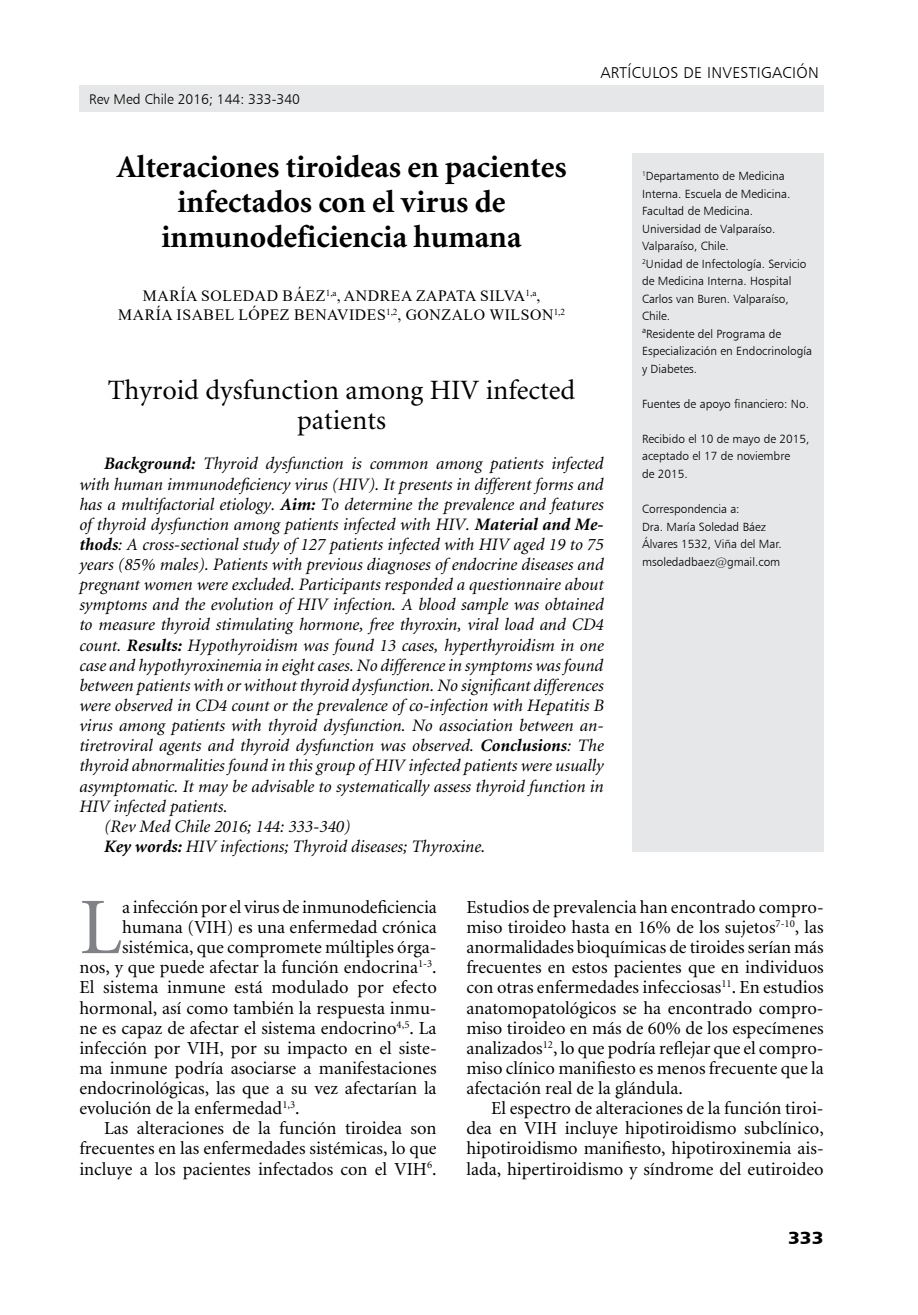
<style>
.page{position:relative;width:918px;height:1315px;background:#fff}
.page>*{position:absolute;margin:0;border:0;box-sizing:border-box;transform-origin:0 0}
.t1{font:80.33px "Minion";color:#808285}
.t2{font:700 31.5px/35px "Minion";color:#000;text-align:center}
.t3{font:28px/29.8px "Minion";color:#000;text-align:center}
.t4{font:18.38px/20.1px "Minion";color:#000;text-align:justify}
.t5{font:italic 17.5px "Minion";color:#000}
.t6{font:17.5px "Humanist 777 BT Black B";color:#000;scale:1.1 1}
.t7{font:15.75px/18.9px "Times New Roman";letter-spacing:.035em;color:#000;text-align:center}
.t8{font:15.75px "Humanist 777 BT Light B";letter-spacing:.02em;color:#000}
.t9{font:14px "Humanist 777 BT Light B";color:#000}
.t10{font:11.9px/17.5px "Humanist 777 BT Light B";color:#000}
.s1{font-weight:700}
</style>
<div class="page">
<div style="left:79px;top:85px;width:744px;height:26px;background:#e6e7e8"></div>
<div style="left:632px;top:154px;width:191px;height:698px;background:#e6e7e8"></div>
<p class="t9" style="left:89px;top:90px;width:212px">Rev Med Chile 2016; 144: 333-340</p>
<p class="t8" style="left:600px;top:63px;width:220px">Artículos de Investi gaci ón</p>
<h2 class="t2" style="left:116px;top:151px;width:452px">Alteraciones tiroideas en pacientes infectados con el virus de inmunodeficiencia humana</h2>
<p class="t7" style="left:118px;top:286px;width:448px">MARÍA SOLEDAD BÁEZ<sup>1,A</sup>, ANDREA ZAPATA SILVA<sup>1,A</sup>,<br>MARÍA ISABEL LÓPEZ BENAVIDES <sup>1,2</sup>, GONZALO WILSON<sup>1,2</sup></p>
<h3 class="t3" style="left:108px;top:377px;width:469px">Thyroid dysfunction among HIV infected patients</h3>
<p class="t5" style="left:104px;top:455px;width:501px"><span class="s1">Background:</span> Thyroid dysfunction is common among patients infected</p>
<p class="t5" style="left:79px;top:475px;width:526px">with human immunodeficiency virus (HIV). It presents in different forms and</p>
<p class="t5" style="left:79px;top:495px;width:526px">has a multifactorial etiology. <span class="s1">Aim:</span> To determine the prevalence and features</p>
<p class="t5" style="left:79px;top:515px;width:526px">of thyroid dysfunction among patients infected with HIV. <span class="s1">Material and Me-</span></p>
<p class="t5" style="left:79px;top:536px;width:526px"><span class="s1">thods</span>: A cross-sectional study of 127 patients infected with HIV aged 19 to 75</p>
<p class="t5" style="left:79px;top:556px;width:526px">years (85% males). Patients with previous diagnoses of endocrine diseases and</p>
<p class="t5" style="left:79px;top:576px;width:526px">pregnant women were excluded. Participants responded a questionnaire about</p>
<p class="t5" style="left:79px;top:596px;width:526px">symptoms and the evolution of HIV infection. A blood sample was obtained</p>
<p class="t5" style="left:79px;top:616px;width:526px">to measure thyroid stimulating hormone, free thyroxin, viral load and CD4</p>
<p class="t5" style="left:79px;top:636px;width:526px">count. <span class="s1">Results:</span> Hypothyroidism was found 13 cases, hyperthyroidism in one</p>
<p class="t5" style="left:79px;top:656px;width:525px">case and hypothyroxinemia in eight cases. No difference in symptoms was found</p>
<p class="t5" style="left:79px;top:676px;width:526px">between patients with or without thyroid dysfunction. No significant differences</p>
<p class="t5" style="left:79px;top:697px;width:526px">were observed in CD4 count or the prevalence of co-infection with Hepatitis B</p>
<p class="t5" style="left:79px;top:717px;width:526px">virus among patients with thyroid dysfunction. No association between an-</p>
<p class="t5" style="left:79px;top:737px;width:526px">tiretroviral agents and thyroid dysfunction was observed. <span class="s1">Conclusions</span>: The</p>
<p class="t5" style="left:79px;top:757px;width:526px">thyroid abnormalities found in this group of HIV infected patients were usually</p>
<p class="t5" style="left:79px;top:777px;width:526px">asymptomatic. It may be advisable to systematically assess thyroid function in</p>
<p class="t5" style="left:79px;top:797px;width:150px">HIV infected patients.</p>
<p class="t5" style="left:104px;top:817px;width:248px">(Rev Med Chile 2016; 144: 333-340)</p>
<p class="t5" style="left:104px;top:837px;width:382px"><span class="s1">Key words:</span> HIV infections; Thyroid diseases; Thyroxine.</p>
<p class="t10" style="left:642px;top:167px;width:172px"><sup>1</sup>Departamento de Medicina<br>Interna. Escuela de Medicina.<br>Facultad de Medicina.<br>U niversidad de Valparaíso.<br>Valparaíso, Chile.<br><sup>2</sup>U nidad de Infectología. Servicio de Medicina Interna. Hospital<br>Carlos van Buren. Valparaíso,<br>Chile.<br><sup>a</sup>Residente del Programa de<br>Especialización en E ndocrinología y Diabetes.</p>
<p class="t10" style="left:642px;top:395px;width:168px">Fuentes de apoyo financiero: N o.</p>
<p class="t10" style="left:642px;top:430px;width:169px">Recibido el 10 de mayo de 2015, aceptado el 17 de noviembre<br>de 2015.</p>
<p class="t10" style="left:642px;top:500px;width:141px">Correspondencia a:<br>Dra. María Soledad Báez<br>Álvares 1532, Viña del Mar. msoledadbaez@gmail.com</p>
<h1 class="t1" style="left:79px;top:888px;width:44px">L</h1>
<p class="t4" style="left:122px;top:897px;width:316px">a infección por el virus de inmunodeficiencia</p>
<p class="t4" style="left:122px;top:917px;width:316px">humana (VIH) es una enfermedad crónica</p>
<p class="t4" style="left:122px;top:938px;width:316px">sistémica, que compromete múltiples órga-</p>
<p class="t4" style="left:79px;top:958px;width:359px">nos, y que puede afectar la función endocrina<sup>1-3</sup>.</p>
<p class="t4" style="left:79px;top:978px;width:359px">El sistema inmune está modulado por efecto</p>
<p class="t4" style="left:79px;top:998px;width:359px">hormonal, así como también la respuesta inmu-</p>
<p class="t4" style="left:79px;top:1018px;width:359px">ne es capaz de afectar el sistema endocrino<sup>4,5</sup>. La</p>
<p class="t4" style="left:79px;top:1038px;width:359px">infección por VIH, por su impacto en el siste-</p>
<p class="t4" style="left:79px;top:1058px;width:359px">ma inmune podría asociarse a manifestaciones</p>
<p class="t4" style="left:79px;top:1078px;width:359px">endocrinológicas, las que a su vez afectarían la</p>
<p class="t4" style="left:79px;top:1099px;width:222px">evolución de la enfermedad<sup>1,3</sup>.</p>
<p class="t4" style="left:104px;top:1119px;width:334px">Las alteraciones de la función tiroidea son</p>
<p class="t4" style="left:79px;top:1139px;width:359px">frecuentes en las enfermedades sistémicas, lo que</p>
<p class="t4" style="left:79px;top:1159px;width:359px">incluye a los pacientes infectados con el VIH<sup>6</sup>.</p>
<p class="t4" style="left:466px;top:897px;width:359px">Estudios de prevalencia han encontrado compro&shy;miso tiroideo hasta en 16% de los sujetos<sup>7-10</sup>, las anormalidades bioquímicas de tiroides serían más frecuentes en estos pacientes que en individuos con otras enfermedades infecciosas<sup>11</sup>. En estudios anatomopatológicos se ha encontrado compro&shy;miso tiroideo en más de 60% de los especímenes analizados<sup>12</sup>, lo que podría reflejar que el compro&shy;miso clínico manifiesto es menos frecuente que la afectación real de la glándula.</p>
<p class="t4" style="left:466px;top:1099px;width:359px;text-indent:25px">El espectro de alteraciones de la función tiroi&shy;dea en VIH incluye hipotiroidismo subclínico, hipotiroidismo manifiesto, hipotiroxinemia ais&shy;lada, hipertiroidismo y síndrome del eutiroideo</p>
<p class="t6" style="left:788px;top:1226px;width:34px">333</p>
</div>
